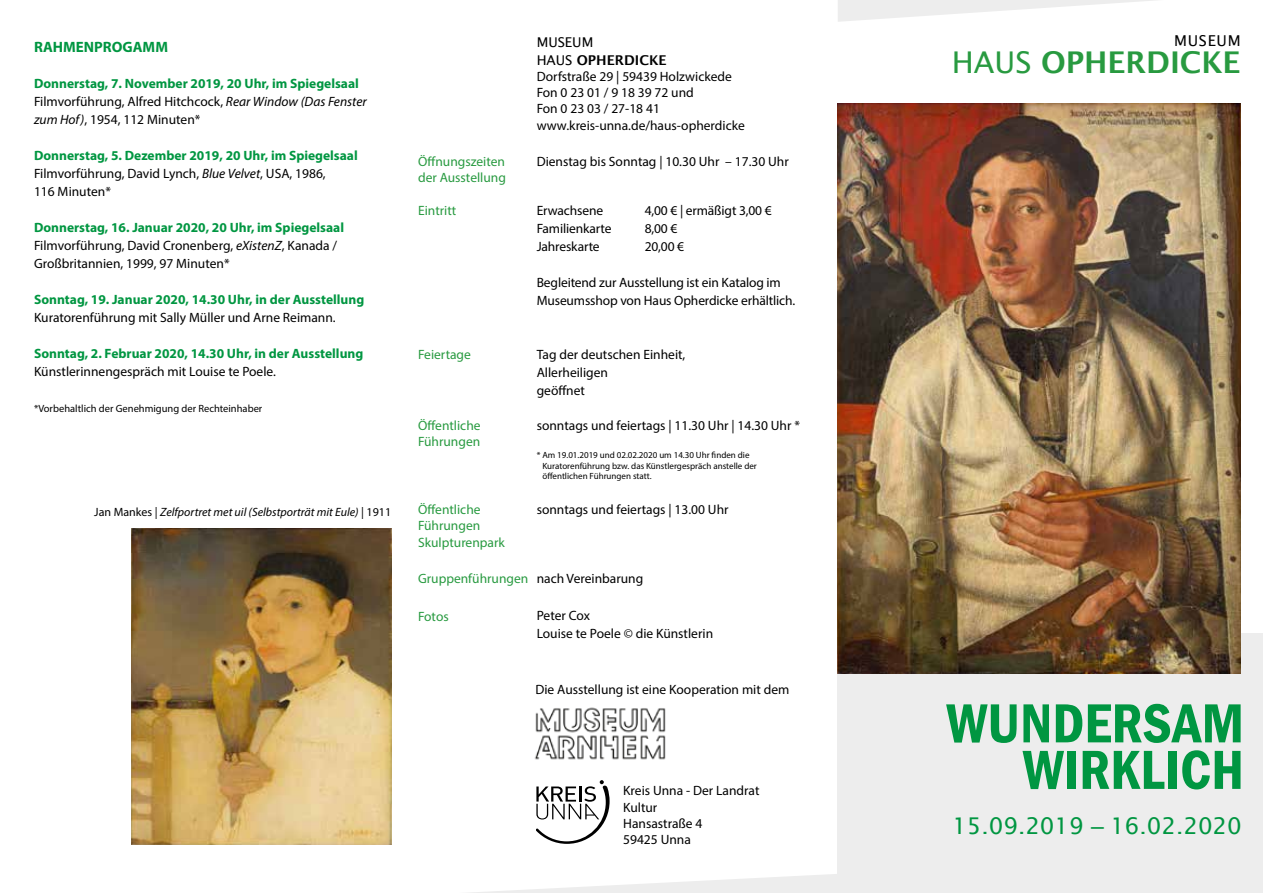
<style>
.page{position:relative;width:1263px;height:893px;background:#fff}
.page>*{position:absolute;margin:0;border:0;box-sizing:border-box;transform-origin:0 0}
.t1{font:600 condensed 57px/46.5px "Franklin Gothic";color:#009641;text-align:right}
.t2{font:600 30px "Lucida Sans";color:#289a40}
.t3{font:23.1px "Lucida Sans";color:#009641}
.t4{font:700 15px "Myriad Pro";color:#009641}
.t5{font:15px "Lucida Sans";letter-spacing:.05em;color:#000}
.t6{font:13.5px/18px "Myriad Pro";color:#000}
.t7{font:13.5px/16.2px "Myriad Pro";color:#289a40}
.t8{font:700 13.5px "Myriad Pro";color:#009641}
.t9{font:13.5px/18px "Lucida Sans";color:#000}
.t10{font:italic 12px "Myriad Pro";color:#000}
.t11{font:10.5px "Myriad Pro";color:#000}
.t12{font:9px/10.5px "Myriad Pro";color:#000}
.s1{font-weight:700;color:#009641}
.s2{font-style:italic}
.s3{font-style:normal}
.s4{font-weight:600}
.s5{color:#000}
.s6{font-weight:400}
.s7{font-family:"Arial"}
</style>
<div class="page">
<div style="left:838px;top:634px;width:425px;height:259px;background:#ededed"></div>
<img style="left:838px;top:103px;width:403px;height:571px">
<svg style="left:537px;top:780px;width:73px;height:64px"></svg>
<img style="left:131px;top:529px;width:260px;height:315px">
<img style="left:534px;top:707px;width:132px;height:53px">
<svg style="left:470px;top:874px;width:368px;height:19px"></svg>
<svg style="left:838px;top:0;width:302px;height:22px"></svg>
<hr style="left:878px;top:0;width:385px;height:1px;background:#ededed">
<p class="t4" style="left:34px;top:37px;width:136px">RAHMENPROGAMM</p>
<p class="t6" style="left:34px;top:74px;width:334px"><span class="s1">Donnerstag, 7. November 2019, 20 Uhr, im Spiegelsaal<br></span>Filmvorführung, Alfred Hitchcock, <span class="s2">Rear Window (Das Fenster zum Hof)</span>, 1954, 112 Minuten*</p>
<p class="t6" style="left:34px;top:146px;width:325px"><span class="s1">Donnerstag, 5. Dezember 2019, 20 Uhr, im Spiegelsaal<br></span>Filmvorführung, David Lynch, <span class="s2">Blue Velvet</span>, USA, 1986,<br>116 Minuten*</p>
<p class="t6" style="left:34px;top:218px;width:312px"><span class="s1">Donnerstag, 16. Januar 2020, 20 Uhr, im Spiegelsaal<br></span>Filmvorführung, David Cronenberg, <span class="s2">eXistenZ</span>, Kanada /<br>Großbritannien, 1999, 97 Minuten*</p>
<p class="t8" style="left:34px;top:291px;width:332px">Sonntag, 19. Januar 2020, 14.30 Uhr, in der Ausstellung</p>
<p class="t6" style="left:34px;top:308px;width:303px">Kuratorenführung mit Sally Müller und Arne Reimann.</p>
<p class="t8" style="left:34px;top:345px;width:331px">Sonntag, 2. Februar 2020, 14.30 Uhr, in der Ausstellung</p>
<p class="t6" style="left:34px;top:362px;width:243px">Künstlerinnengespräch mit Louise te Poele.</p>
<p class="t11" style="left:34px;top:402px;width:230px">*Vorbehaltlich der Genehmigung der Rechteinhaber</p>
<p class="t10" style="left:94px;top:504px;width:298px"><span class="s3">Jan Mankes |</span> Zelfportret met uil (Selbstporträt mit Eule) <span class="s3">| 1911</span></p>
<p class="t9" style="left:537px;top:33px;width:131px">MUSEUM<br>HAUS <span class="s4">OPHERDICKE</span></p>
<p class="t6" style="left:537px;top:68px;width:210px;line-height:16.2px">Dorfstraße 29 | 59439 Holzwickede<br>Fon 0 23 01 / 9 18 39 72 und<br>Fon 0 23 03 / 27-18 41 www.kreis-unna.de/haus-opherdicke</p>
<p class="t7" style="left:418px;top:153px;width:89px">Öffnungszeiten der Ausstellung</p>
<p class="t7" style="left:418px;top:202px;width:40px">Eintritt</p>
<p class="t6" style="left:537px;top:152px;width:254px">Dienstag bis Sonntag | 10.30 Uhr – 17.30 Uhr</p>
<p class="t6" style="left:537px;top:201px;width:68px">Erwachsene</p>
<p class="t6" style="left:645px;top:201px;width:128px">4,00 € | ermäßigt 3,00 €</p>
<p class="t6" style="left:537px;top:219px;width:76px">Familienkarte</p>
<p class="t6" style="left:645px;top:219px;width:34px">8,00 €</p>
<p class="t6" style="left:537px;top:237px;width:65px">Jahreskarte</p>
<p class="t6" style="left:645px;top:237px;width:41px">20,00 €</p>
<p class="t6" style="left:537px;top:273px;width:260px">Begleitend zur Ausstellung ist ein Katalog im<br>Museumsshop von Haus Opherdicke erhältlich.</p>
<p class="t7" style="left:418px;top:346px;width:54px">Feiertage</p>
<p class="t6" style="left:537px;top:345px;width:150px">Tag der deutschen Einheit,<br>Allerheiligen<br>geöffnet</p>
<p class="t7" style="left:418px;top:417px;width:64px">Öffentliche<br>Führungen</p>
<p class="t6" style="left:537px;top:416px;width:265px">sonntags und feiertags | 11.30 Uhr | 14.30 Uhr *</p>
<p class="t12" style="left:542px;top:450px;width:216px;text-indent:-6px">* Am 19.01.2019 und 02.02.2020 um 14.30 Uhr finden die<br>Kuratorenführung bzw. das Künstlergespräch anstelle der öffentlichen Führungen statt.</p>
<p class="t7" style="left:418px;top:501px;width:88px">Öffentliche<br>Führungen<br>Skulpturenpark</p>
<p class="t6" style="left:537px;top:500px;width:193px">sonntags und feiertags | 13.00 Uhr</p>
<p class="t7" style="left:418px;top:570px;width:227px">Gruppenführungen <span class="s5">nach Vereinbarung</span></p>
<p class="t7" style="left:418px;top:608px;width:32px">Fotos</p>
<p class="t6" style="left:537px;top:606px;width:178px">Peter Cox<br>Louise te Poele © die Künstlerin</p>
<p class="t6" style="left:535px;top:680px;width:255px">Die Ausstellung ist eine Kooperation mit dem</p>
<p class="t6" style="left:623px;top:783px;width:138px;line-height:16.2px">Kreis Unna - Der Landrat<br>Kultur<br>Hansastraße 4<br>59425 Unna</p>
<p class="t5" style="left:1174px;top:33px;width:68px">MUSEUM</p>
<h2 class="t2" style="left:952px;top:45px;width:290px"><span class="s6">HAUS</span> OPHERDICKE</h2>
<h1 class="t1" style="left:946px;top:699px;width:299px">WUNDERSAM<br>WIRKLICH</h1>
<h3 class="t3" style="left:952px;top:813px;width:291px">15.09.2019 <span class="s7">–</span> 16.02.2020</h3>
</div>
